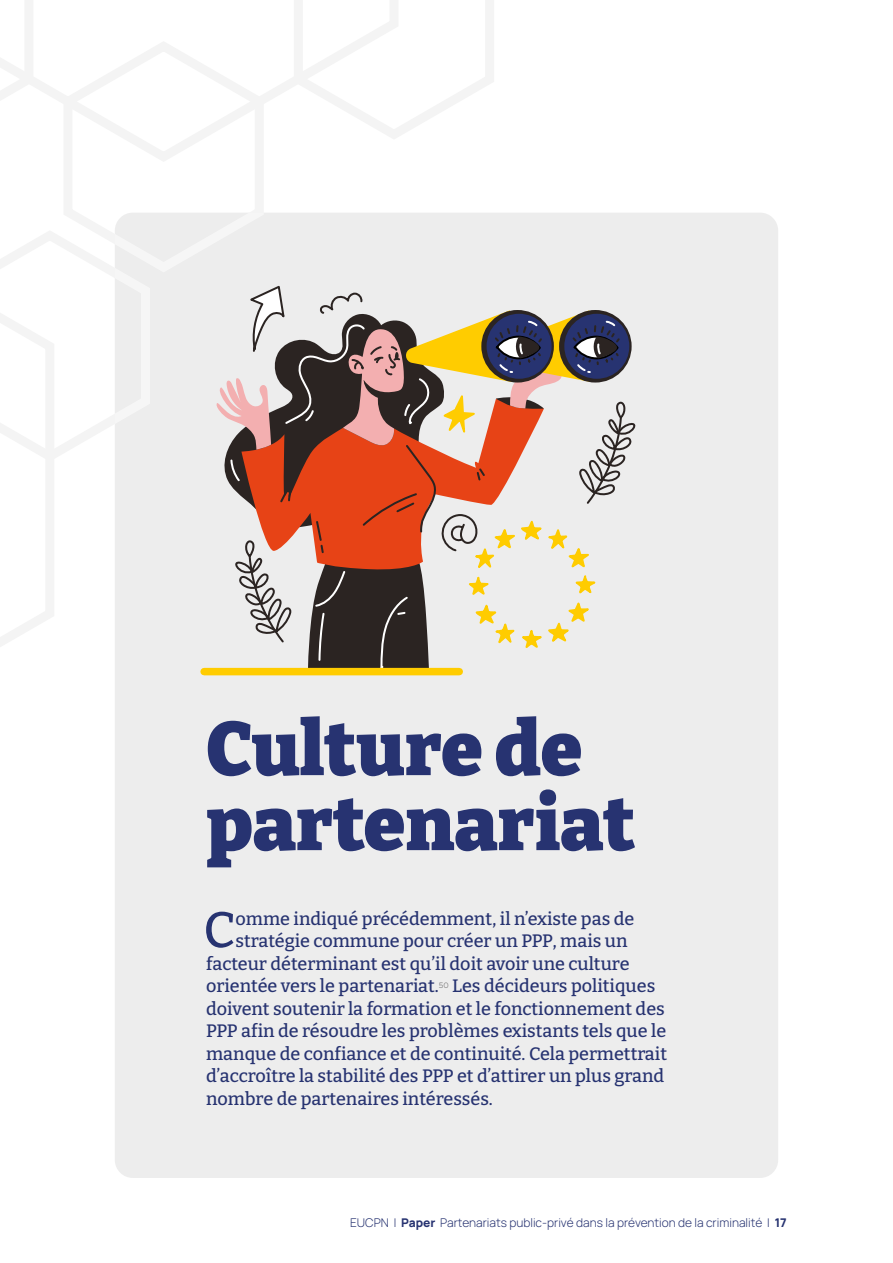
<style>
.page{position:relative;width:893px;height:1263px;background:#fff}
.page>*{position:absolute;margin:0;border:0;box-sizing:border-box;transform-origin:0 0}
.t1{font:900 75px/75px "Bitter";color:#273371}
.t2{font:500 50.1px "Bitter";color:#273371}
.t3{font:500 18px/22.5px "Bitter";color:#273371}
.t4{font:300 12px "Manrope";color:#273371}
.t5{font:300 7.8px "Metropolis";color:#706f6f}
.s1{font-weight:800}
</style>
<div class="page">
<div style="left:115px;top:213px;width:663px;height:965px;background:#ededed;border-radius:18px"></div>
<svg style="left:214px;top:285px;width:422px;height:387px"></svg>
<div style="left:204px;top:668px;width:255px;height:7px;background:#fc0"></div>
<svg style="left:64px;top:167px;width:199px;height:46px"></svg>
<svg style="left:403px;top:0;width:91px;height:134px"></svg>
<svg style="left:0;top:0;width:403px;height:167px"></svg>
<svg style="left:0;top:203px;width:154px;height:444px"></svg>
<h1 class="t1" style="left:206px;top:710px;width:431px">Culture de partenariat</h1>
<h2 class="t2" style="left:203px;top:898px;width:34px">C</h2>
<p class="t3" style="left:236px;top:907px;width:400px">omme indiqué précédemment, il n’existe pas de</p>
<p class="t3" style="left:236px;top:929px;width:394px">stratégie commune pour créer un PPP, mais un</p>
<p class="t3" style="left:206px;top:952px;width:425px">facteur déterminant est qu’il doit avoir une culture</p>
<p class="t3" style="left:206px;top:974px;width:234px">orientée vers le partenariat.</p>
<p class="t5" style="left:439px;top:980px;width:11px">50</p>
<p class="t3" style="left:206px;top:974px;width:462px;text-indent:246px">Les décideurs politiques doivent soutenir la formation et le fonctionnement des PPP afin de résoudre les problèmes existants tels que le manque de confiance et de continuité. Cela permettrait d’accroître la stabilité des PPP et d’attirer un plus grand nombre de partenaires intéressés.</p>
<p class="t4" style="left:350px;top:1214px;width:438px">EUCPN I <span class="s1">Paper</span> Partenariats public-privé dans la prévention de la criminalité I <span class="s1">17</span></p>
</div>
